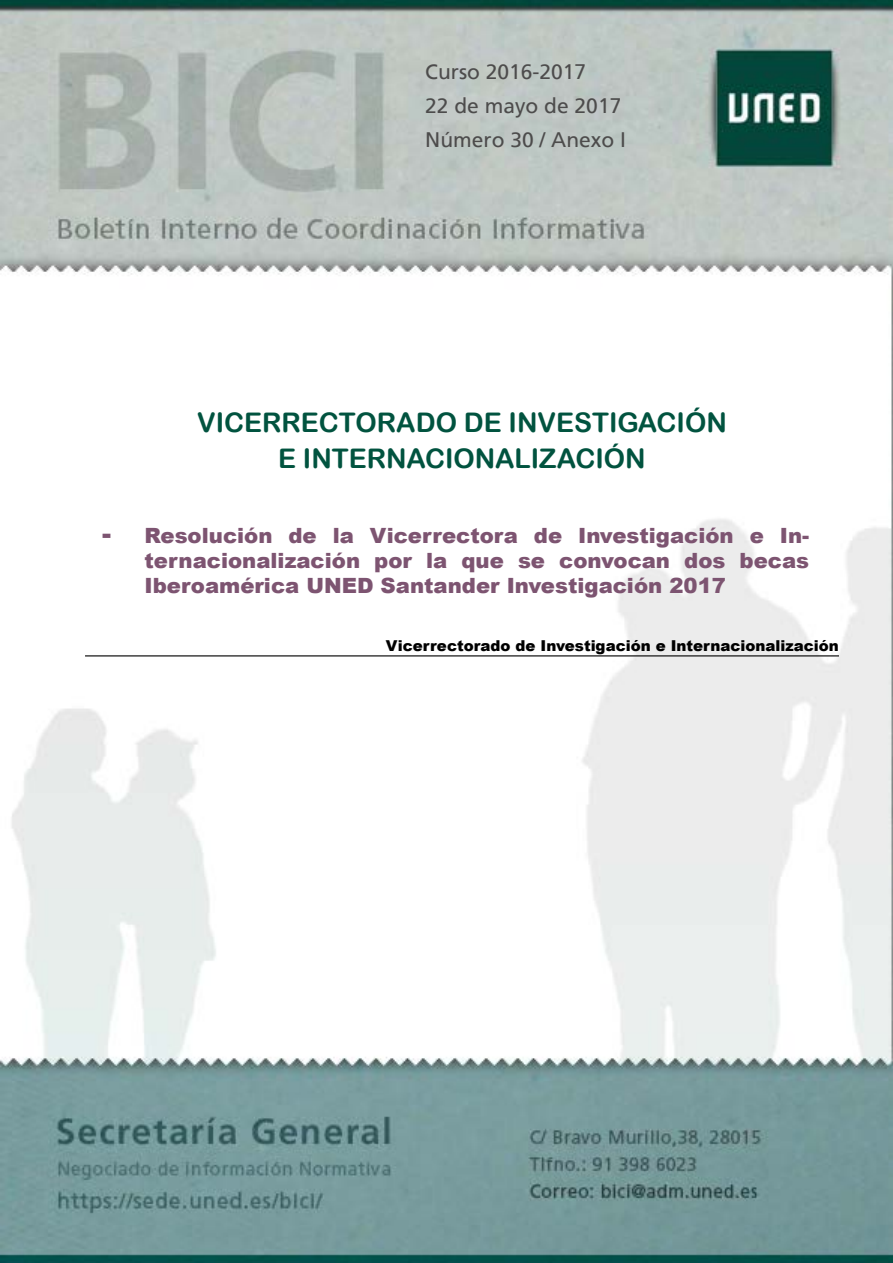
<style>
.page{position:relative;width:893px;height:1263px;background:#fff}
.page>*{position:absolute;margin:0;border:0;box-sizing:border-box;transform-origin:0 0}
.CABECERA{font:27px/36px "Arial Rounded MT Bold";color:#01533f;text-align:center}
.TITULO{font:900 21px/25.2px "Arial";color:#7d5471;text-align:justify}
.t1{font:21px/33.8px "Frutiger";color:#4d4c4c}
.ORIGEN{font:900 15px "Arial";color:#000}
.s1{font-size:27px}
</style>
<div class="page">
<img style="left:0;top:0;width:892px;height:1263px">
<hr style="left:85px;top:655px;width:754px;height:1px;background:#000">
<p class="t1" style="left:425px;top:55px;width:202px">Curso 2016-2017<br>22 de mayo de 2017<br>Número 30 / Anexo I</p>
<p class="CABECERA" style="left:197px;top:404px;width:531px">VICERRECTORADO DE INVESTIGACIÓN<br>E INTERNACIONALIZACIÓN</p>
<p class="TITULO" style="left:145px;top:522px;width:666px;text-indent:-43px"><span class="s1">-</span> Resolución de la Vicerrectora de Investigación e In&shy;ternacionalización por la que se convocan dos becas Iberoamérica UNED Santander Investigación 2017</p>
<p class="ORIGEN" style="left:386px;top:635px;width:455px">Vicerrectorado de Investigación e Internacionalización</p>
</div>
